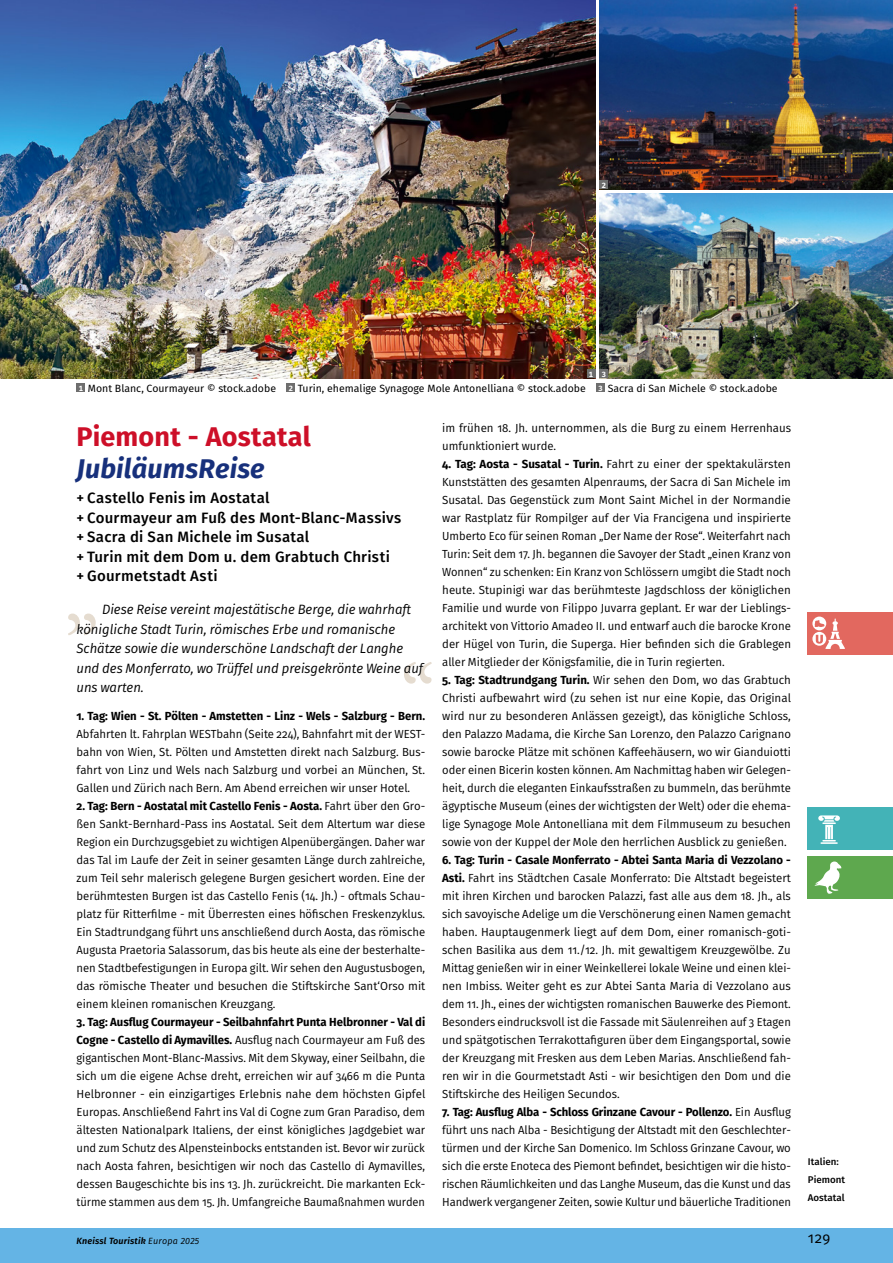
<style>
.page{position:relative;width:893px;height:1263px;background:#fff}
.page>*{position:absolute;margin:0;border:0;box-sizing:border-box;transform-origin:0 0}
._01a_Überschrift_1_Reise{font:700 27px "Fira Sans";letter-spacing:.01em;color:#cd0f28}
._01a_Überschrift_1_Reise-2{font:italic 700 27px "Fira Sans";letter-spacing:.005em;color:#17307b}
.t1{font:500 15px "Fira Sans";letter-spacing:.015em;color:#000}
.Pagina_lb{font:15px "Fira Sans";color:#000}
._01d_Einleitungstext_6mm{font:italic 13.5px/19.5px "Fira Sans";color:#000}
._02_Reiseverlauf{font:11.7px/18px "Fira Sans";color:#000;text-align:justify}
._04_Bildlegende__Bildquelle{font:10.5px "Fira Sans";color:#000}
.Rubrik_lb{font:500 9.75px "Fira Sans";color:#000}
.Fusszeile_bold_italic_lb{font:italic 600 9px "Fira Sans";letter-spacing:.02em;color:#000}
.t2{font:700 7.5px "Fira Sans";color:#fff}
.s1{font-weight:700}
.s2{font-weight:400}
</style>
<div class="page">
<div style="left:0;top:1229px;width:893px;height:34px;background:#64b4e5"></div>
<div style="left:808px;top:612px;width:85px;height:43px;background:#e2685f"></div>
<svg style="left:812px;top:616px;width:33px;height:33px"></svg>
<div style="left:808px;top:808px;width:85px;height:42px;background:#43b3b7"></div>
<svg style="left:818px;top:815px;width:22px;height:29px"></svg>
<div style="left:808px;top:856px;width:85px;height:43px;background:#5ea84e"></div>
<svg style="left:815px;top:861px;width:27px;height:33px"></svg>
<img style="left:600px;top:193px;width:293px;height:185px">
<img style="left:600px;top:0;width:293px;height:189px">
<div style="left:77px;top:384px;width:8px;height:8px;background:#6e6e6e"></div>
<div style="left:287px;top:384px;width:8px;height:8px;background:#6e6e6e"></div>
<div style="left:596px;top:384px;width:9px;height:8px;background:#6e6e6e"></div>
<img style="left:0;top:0;width:595px;height:378px">
<div style="left:587px;top:369px;width:8px;height:9px;background:#6e6e6e"></div>
<div style="left:600px;top:369px;width:8px;height:9px;background:#6e6e6e"></div>
<div style="left:600px;top:180px;width:8px;height:9px;background:#6e6e6e"></div>
<svg style="left:404px;top:662px;width:28px;height:22px"></svg>
<svg style="left:68px;top:613px;width:28px;height:22px"></svg>
<p class="t2" style="left:602px;top:179px;width:6px">2</p>
<p class="t2" style="left:589px;top:368px;width:6px">1</p>
<p class="t2" style="left:602px;top:368px;width:5px">3</p>
<p class="t2" style="left:79px;top:382px;width:6px">1</p>
<p class="_04_Bildlegende__Bildquelle" style="left:88px;top:380px;width:190px">Mont Blanc, Courmayeur © stock.adobe</p>
<p class="t2" style="left:289px;top:382px;width:6px">2</p>
<p class="_04_Bildlegende__Bildquelle" style="left:298px;top:380px;width:289px">Turin, ehemalige Synagoge Mole Antonelliana © stock.adobe</p>
<p class="t2" style="left:599px;top:382px;width:5px">3</p>
<p class="_04_Bildlegende__Bildquelle" style="left:608px;top:380px;width:172px">Sacra di San Michele © stock.adobe</p>
<p class="_01a_Überschrift_1_Reise" style="left:77px;top:414px;width:236px">Piemont - Aostatal</p>
<p class="_01a_Überschrift_1_Reise-2" style="left:77px;top:445px;width:190px">JubiläumsReise</p>
<p class="t1" style="left:77px;top:486px;width:194px">+ Castello Fenis im Aostatal</p>
<p class="t1" style="left:77px;top:505px;width:326px">+ Courmayeur am Fuß des Mont-Blanc-Massivs</p>
<p class="t1" style="left:77px;top:525px;width:234px">+ Sacra di San Michele im Susatal</p>
<p class="t1" style="left:77px;top:544px;width:315px">+ Turin mit dem Dom u. dem Grabtuch Christi</p>
<p class="t1" style="left:77px;top:564px;width:143px">+ Gourmetstadt Asti</p>
<p class="_01d_Einleitungstext_6mm" style="left:77px;top:599px;width:348px;text-indent:26px">Diese Reise vereint majestätische Berge, die wahrhaft königliche Stadt Turin, römisches Erbe und romanische Schätze sowie die wunderschöne Landschaft der Langhe und des Monferrato, wo Trüffel und preisgekrönte Weine auf uns warten.</p>
<p class="_02_Reiseverlauf" style="left:77px;top:707px;width:350px"><span class="s1">1. Tag: Wien - St. Pölten - Amstetten - Linz - Wels - Salzburg - Bern.<br></span>Abfahrten lt. Fahrplan WESTbahn (Seite 224), Bahnfahrt mit der WEST&shy;bahn von Wien, St. Pölten und Amstetten direkt nach Salzburg. Bus&shy;fahrt von Linz und Wels nach Salzburg und vorbei an München, St.<br>Gallen und Zürich nach Bern. Am Abend erreichen wir unser Hotel.</p>
<p class="_02_Reiseverlauf" style="left:77px;top:797px;width:350px"><span class="s1">2. Tag: Bern - Aostatal mit Castello Fenis - Aosta.</span> Fahrt über den Gro&shy;ßen Sankt-Bernhard-Pass ins Aostatal. Seit dem Altertum war diese Region ein Durchzugsgebiet zu wichtigen Alpenübergängen. Daher war das Tal im Laufe der Zeit in seiner gesamten Länge durch zahlreiche, zum Teil sehr malerisch gelegene Burgen gesichert worden. Eine der berühmtesten Burgen ist das Castello Fenis (14. Jh.) - oftmals Schau&shy;platz für Ritterfilme - mit Überresten eines höfischen Freskenzyklus.<br>Ein Stadtrundgang führt uns anschließend durch Aosta, das römische Augusta Praetoria Salassorum, das bis heute als eine der besterhalte&shy;nen Stadtbefestigungen in Europa gilt. Wir sehen den Augustusbogen, das römische Theater und besuchen die Stiftskirche Sant‘Orso mit einem kleinen romanischen Kreuzgang.</p>
<p class="_02_Reiseverlauf" style="left:77px;top:1013px;width:350px"><span class="s1">3. Tag: Ausflug Courmayeur - Seilbahnfahrt Punta Helbronner - Val di Cogne - Castello di Aymavilles.</span> Ausflug nach Courmayeur am Fuß des gigantischen Mont-Blanc-Massivs. Mit dem Skyway, einer Seilbahn, die sich um die eigene Achse dreht, erreichen wir auf 3466 m die Punta Helbronner - ein einzigartiges Erlebnis nahe dem höchsten Gipfel Europas. Anschließend Fahrt ins Val di Cogne zum Gran Paradiso, dem ältesten Nationalpark Italiens, der einst königliches Jagdgebiet war und zum Schutz des Alpensteinbocks entstanden ist. Bevor wir zurück nach Aosta fahren, besichtigen wir noch das Castello di Aymavilles, dessen Baugeschichte bis ins 13. Jh. zurückreicht. Die markanten Eck&shy;türme stammen aus dem 15. Jh. Umfangreiche Baumaßnahmen wurden</p>
<p class="_02_Reiseverlauf" style="left:442px;top:419px;width:350px">im frühen 18. Jh. unternommen, als die Burg zu einem Herrenhaus umfunktioniert wurde.</p>
<p class="_02_Reiseverlauf" style="left:442px;top:455px;width:350px;text-align:left"><span class="s1">4. Tag: Aosta - Susatal - Turin.</span> Fahrt zu einer der spektakulärsten Kunststätten des gesamten Alpenraums, der Sacra di San Michele im Susatal. Das Gegenstück zum Mont Saint Michel in der Normandie war Rastplatz für Rompilger auf der Via Francigena und inspirierte Umberto Eco für seinen Roman „Der Name der Rose“. Weiterfahrt nach Turin: Seit dem 17. Jh. begannen die Savoyer der Stadt „einen Kranz von Wonnen“ zu schenken: Ein Kranz von Schlössern umgibt die Stadt noch heute. Stupinigi war das berühmteste Jagdschloss der königlichen Familie und wurde von Filippo Juvarra geplant. Er war der Lieblings&shy;architekt von Vittorio Amadeo II. und entwarf auch die barocke Krone der Hügel von Turin, die Superga. Hier befinden sich die Grablegen aller Mitglieder der Königsfamilie, die in Turin regierten.</p>
<p class="_02_Reiseverlauf" style="left:442px;top:671px;width:350px"><span class="s1">5. Tag: Stadtrundgang Turin.</span> Wir sehen den Dom, wo das Grabtuch Christi aufbewahrt wird (zu sehen ist nur eine Kopie, das Original wird nur zu besonderen Anlässen gezeigt), das königliche Schloss, den Palazzo Madama, die Kirche San Lorenzo, den Palazzo Carignano sowie barocke Plätze mit schönen Kaffeehäusern, wo wir Gianduiotti oder einen Bicerin kosten können. Am Nachmittag haben wir Gelegen&shy;heit, durch die eleganten Einkaufsstraßen zu bummeln, das berühmte ägyptische Museum (eines der wichtigsten der Welt) oder die ehema&shy;lige Synagoge Mole Antonelliana mit dem Filmmuseum zu besuchen sowie von der Kuppel der Mole den herrlichen Ausblick zu genießen.</p>
<p class="_02_Reiseverlauf" style="left:442px;top:851px;width:350px"><span class="s1">6. Tag: Turin - Casale Monferrato - Abtei Santa Maria di Vezzolano - Asti.</span> Fahrt ins Städtchen Casale Monferrato: Die Altstadt begeistert mit ihren Kirchen und barocken Palazzi, fast alle aus dem 18. Jh., als sich savoyische Adelige um die Verschönerung einen Namen gemacht haben. Hauptaugenmerk liegt auf dem Dom, einer romanisch-goti&shy;schen Basilika aus dem 11./12. Jh. mit gewaltigem Kreuzgewölbe. Zu Mittag genießen wir in einer Weinkellerei lokale Weine und einen klei&shy;nen Imbiss. Weiter geht es zur Abtei Santa Maria di Vezzolano aus dem 11. Jh., eines der wichtigsten romanischen Bauwerke des Piemont.<br>Besonders eindrucksvoll ist die Fassade mit Säulenreihen auf 3 Etagen und spätgotischen Terrakottafiguren über dem Eingangsportal, sowie der Kreuzgang mit Fresken aus dem Leben Marias. Anschließend fah&shy;ren wir in die Gourmetstadt Asti - wir besichtigen den Dom und die Stiftskirche des Heiligen Secundos.</p>
<p class="_02_Reiseverlauf" style="left:442px;top:1103px;width:350px"><span class="s1">7. Tag: Ausflug Alba - Schloss Grinzane Cavour - Pollenzo.</span> Ein Ausflug führt uns nach Alba - Besichtigung der Altstadt mit den Geschlechter&shy;türmen und der Kirche San Domenico. Im Schloss Grinzane Cavour, wo sich die erste Enoteca des Piemont befindet, besichtigen wir die histo&shy;rischen Räumlichkeiten und das Langhe Museum, das die Kunst und das Handwerk vergangener Zeiten, sowie Kultur und bäuerliche Traditionen</p>
<p class="Rubrik_lb" style="left:808px;top:1154px;width:32px">Italien:</p>
<p class="Rubrik_lb" style="left:808px;top:1172px;width:39px">Piemont</p>
<p class="Rubrik_lb" style="left:808px;top:1190px;width:38px">Aostatal</p>
<p class="Fusszeile_bold_italic_lb" style="left:77px;top:1233px;width:124px">Kneissl Touristik <span class="s2">Europa 2025</span></p>
<p class="Pagina_lb" style="left:808px;top:1227px;width:24px">129</p>
</div>
